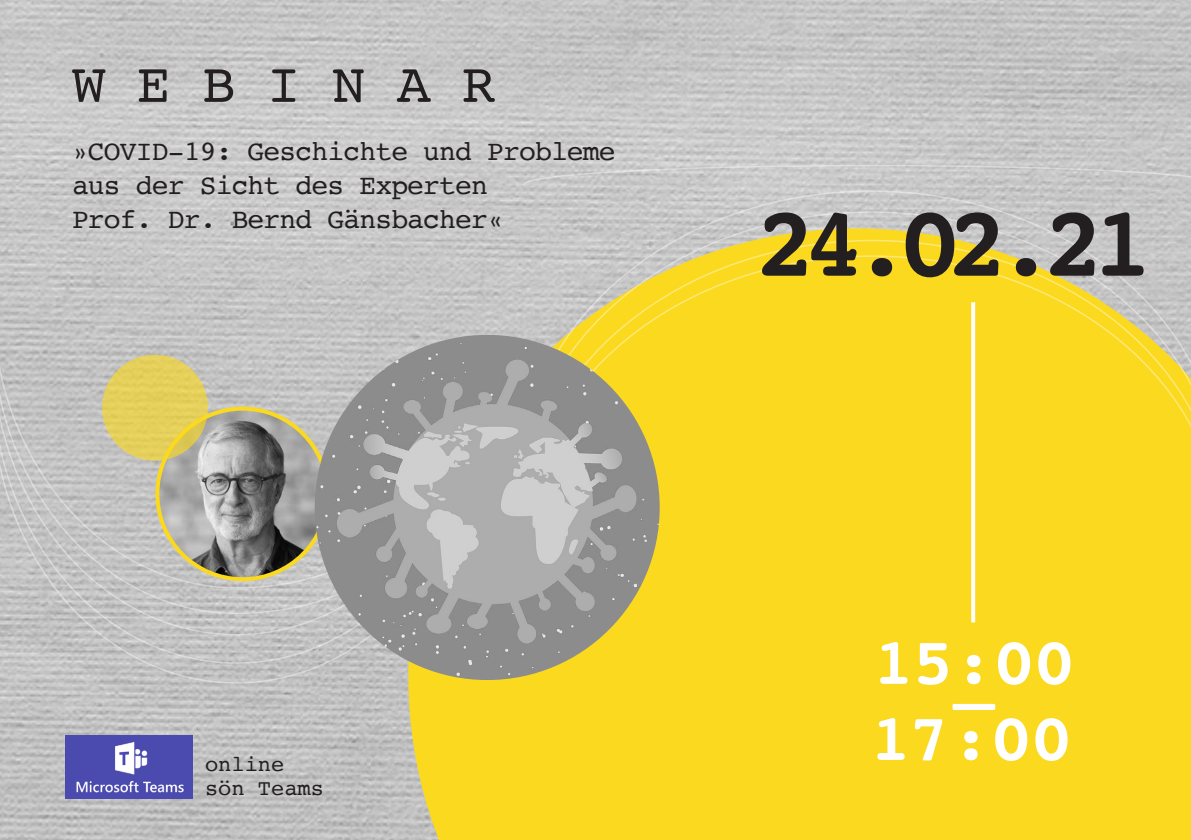
<style>
.page{position:relative;width:1191px;height:840px;background:#fff}
.page>*{position:absolute;margin:0;border:0;box-sizing:border-box;transform-origin:0 0}
.t1{font:700 100px "Courier";color:#231f20}
.t2{font:700 66px "Courier";letter-spacing:.01em;color:#fff}
.t3{font:56px "Courier";color:#231f20}
.t4{font:28px/34px "Courier";letter-spacing:-.03em;color:#231f20}
.t5{font:22px "Courier";color:#231f20}
</style>
<div class="page">
<img style="left:0;top:0;width:1191px;height:839px">
<div style="left:408px;top:228px;width:783px;height:611px;background:#fbd91f"></div>
<svg style="left:971px;top:543px;width:4px;height:79px"></svg>
<svg style="left:0;top:300px;width:482px;height:76px;background:#c3c3c3"></svg>
<svg style="left:522px;top:164px;width:669px;height:22px;background:#c9c9c9"></svg>
<svg style="left:521px;top:189px;width:670px;height:21px;background:#c7c7c7"></svg>
<svg style="left:521px;top:210px;width:670px;height:127px;background:#cac8bb"></svg>
<svg style="left:522px;top:239px;width:669px;height:15px;background:#dace8a"></svg>
<svg style="left:522px;top:254px;width:669px;height:289px;background:#f5d732"></svg>
<svg style="left:0;top:376px;width:374px;height:19px;background:#c2c2c2"></svg>
<svg style="left:0;top:395px;width:481px;height:289px;background:#b8b7b3"></svg>
<img style="left:315px;top:334px;width:344px;height:345px;border-radius:172px">
<div style="left:102px;top:354px;width:106px;height:106px;background:#e5d05b;border-radius:50%"></div>
<img style="left:65px;top:734px;width:127px;height:64px">
<p class="t3" style="left:72px;top:41px;width:425px">W E B I N A R</p>
<p class="t4" style="left:72px;top:133px;width:545px">»COVID-19: Geschichte und Probleme aus der Sicht des Experten</p>
<p class="t4" style="left:72px;top:201px;width:433px">Prof. Dr. Bernd Gänsbacher«</p>
<p class="t5" style="left:205px;top:746px;width:81px">online</p>
<p class="t5" style="left:205px;top:770px;width:120px">sön Teams</p>
<p class="t1" style="left:756px;top:164px;width:398px">24.02.21</p>
<p class="t2" style="left:873px;top:609px;width:202px">15:00</p>
<p class="t2" style="left:954px;top:647px;width:41px">–</p>
<p class="t2" style="left:870px;top:685px;width:202px">17:00</p>
</div>
